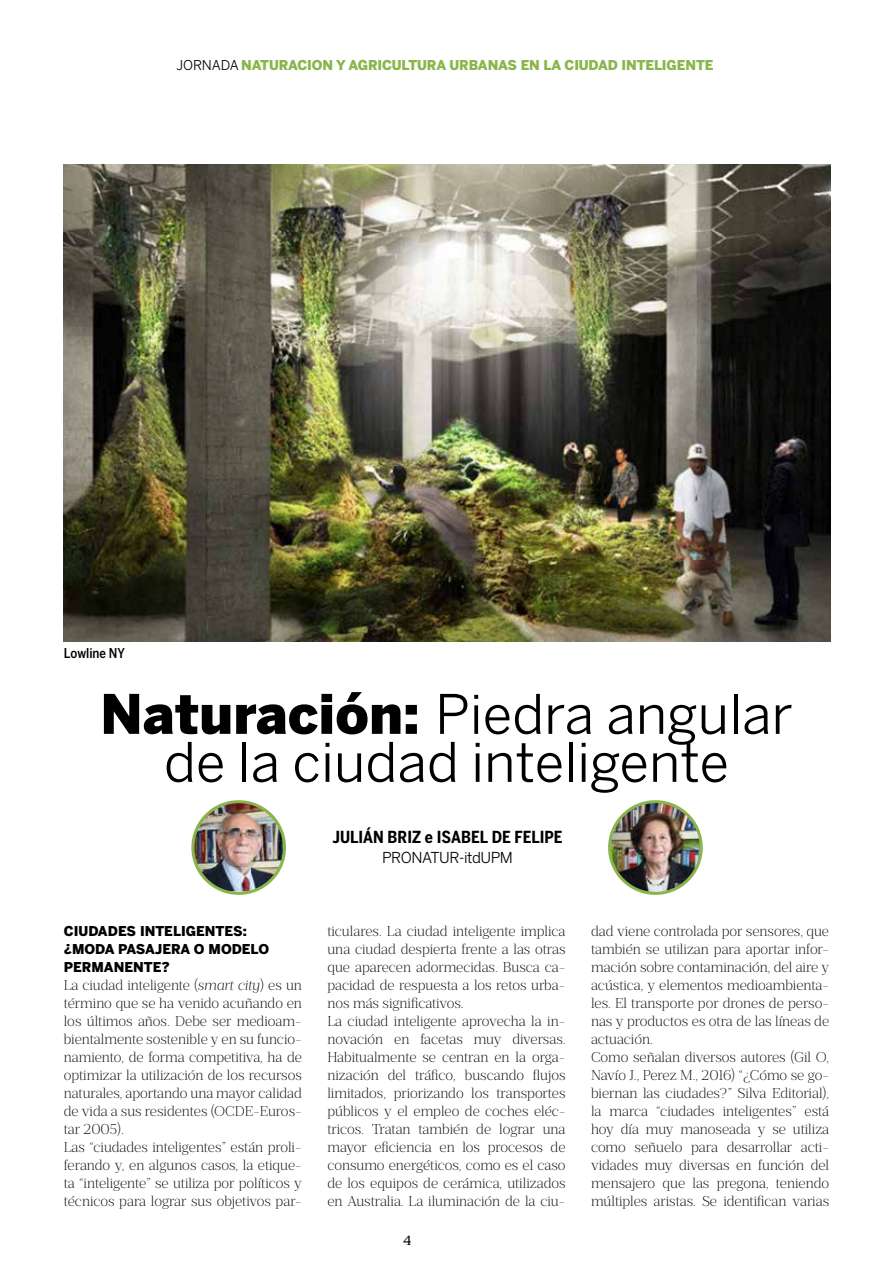
<style>
.page{position:relative;width:893px;height:1263px;background:#fff}
.page>*{position:absolute;margin:0;border:0;box-sizing:border-box;transform-origin:0 0}
.t1{font:54px/48px "Benton Sans";color:#000;text-align:center}
.t2{font:700 16.5px "Benton Sans Cond";color:#000}
.t3{font:15px "Benton Sans";letter-spacing:-.03em;color:#000}
.t4{font:200 14.25px/18px "Prumo Text";color:#000}
.t5{font:900 13.5px "Benton Sans";letter-spacing:-.01em;color:#89b54b}
.t6{font:900 13.5px "Benton Sans";color:#000}
.t7{font:500 13.5px "Benton Sans Cond";color:#000}
.t8{font:300 13.5px "Superclarendon";color:#000}
.s1{font-weight:400;color:#000}
.s2{font-weight:900}
.s3{font-style:italic}
</style>
<div class="page">
<img style="left:194px;top:802px;width:91px;height:89px">
<div style="left:191px;top:800px;width:95px;height:95px;border:3px solid #89b54b;border-radius:50%"></div>
<img style="left:610px;top:802px;width:91px;height:91px;border-radius:46px">
<div style="left:608px;top:800px;width:95px;height:95px;border:3px solid #89b54b;border-radius:50%"></div>
<img style="left:64px;top:165px;width:766px;height:476px">
<p class="t5" style="left:177px;top:57px;width:86px"><span class="s1">JORNADA</span> NATURACION</p>
<p class="t5" style="left:336px;top:57px;width:32px">Y AGRICULTURA</p>
<p class="t5" style="left:449px;top:57px;width:21px">URBANAS</p>
<p class="t5" style="left:521px;top:57px;width:54px">ENLACIUDAD</p>
<p class="t5" style="left:622px;top:57px;width:10px">INTELIGENTE</p>
<p class="t7" style="left:64px;top:646px;width:63px">Lowline NY</p>
<h1 class="t1" style="left:100px;top:690px;width:694px"><span class="s2">NATURACIÓN:</span> Piedra angular de la ciudad inteligente</h1>
<p class="t6" style="left:64px;top:923px;width:20px">CIUDADES</p>
<p class="t6" style="left:140px;top:923px;width:10px">INTELIGENTES</p>
<p class="t6" style="left:243px;top:923px;width:6px">:</p>
<p class="t6" style="left:64px;top:941px;width:20px">¿MODA</p>
<p class="t6" style="left:118px;top:941px;width:10px">PASAJERA</p>
<p class="t6" style="left:194px;top:941px;width:26px">O MODELO</p>
<p class="t6" style="left:64px;top:959px;width:11px">PERMANENTE</p>
<p class="t6" style="left:162px;top:959px;width:10px">?</p>
<p class="t4" style="left:64px;top:976px;width:240px">La ciudad inteligente (<span class="s3">smart city</span>) es un término que se ha venido acuñando en los últimos años. Debe ser medioam&shy;bientalmente sostenible y en su funcio&shy;namiento, de forma competitiva, ha de optimizar la utilización de los recursos naturales, aportando una mayor calidad de vida a sus residentes (OCDE-Euros&shy;tar 2005).<br>Las “ciudades inteligentes” están proli&shy;ferando y, en algunos casos, la etique&shy;ta “inteligente” se utiliza por políticos y técnicos para lograr sus objetivos par-</p>
<p class="t2" style="left:332px;top:828px;width:222px">JULIÁN BRIZ E ISABEL DE FELIPE</p>
<p class="t3" style="left:382px;top:849px;width:132px">PRONATUR-itdUPM</p>
<p class="t4" style="left:327px;top:922px;width:240px">ticulares. La ciudad inteligente implica una ciudad despierta frente a las otras que aparecen adormecidas. Busca ca&shy;pacidad de respuesta a los retos urba&shy;nos más significativos.<br>La ciudad inteligente aprovecha la in&shy;novación en facetas muy diversas.<br>Habitualmente se centran en la orga&shy;nización del tráfico, buscando flujos limitados, priorizando los transportes públicos y el empleo de coches eléc&shy;tricos. Tratan también de lograr una mayor eficiencia en los procesos de consumo energéticos, como es el caso de los equipos de cerámica, utilizados en Australia. La iluminación de la ciu-</p>
<p class="t4" style="left:591px;top:922px;width:240px">dad viene controlada por sensores, que también se utilizan para aportar infor&shy;mación sobre contaminación, del aire y acústica, y elementos medioambienta&shy;les. El transporte por drones de perso&shy;nas y productos es otra de las líneas de actuación.<br>Como señalan diversos autores (Gil O, Navío J., Perez M., 2016) “¿Cómo se go&shy;biernan las ciudades?” Silva Editorial), la marca “ciudades inteligentes” está hoy día muy manoseada y se utiliza como señuelo para desarrollar acti&shy;vidades muy diversas en función del mensajero que las pregona, teniendo múltiples aristas. Se identifican varias</p>
<p class="t8" style="left:403px;top:1231px;width:10px">4</p>
</div>
